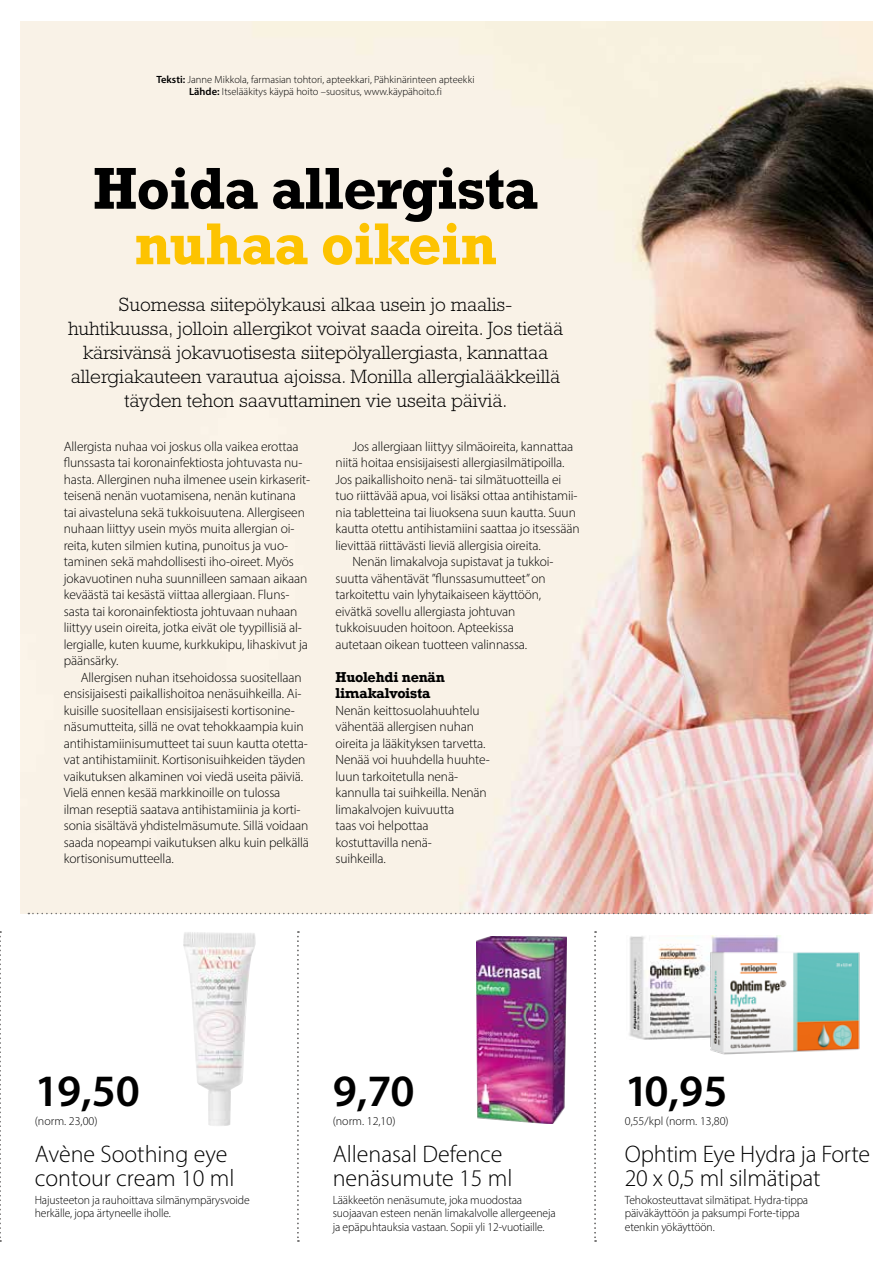
<style>
.page{position:relative;width:893px;height:1263px;background:#fff}
.page>*{position:absolute;margin:0;border:0;box-sizing:border-box;transform-origin:0 0}
.t1{font:700 60px "Rockwell Std";letter-spacing:-.02em;color:#000}
.t2{font:700 60px "Rockwell Std";letter-spacing:-.02em;color:#fdc300}
.t3{font:600 45px "Myriad Pro";letter-spacing:-.02em;color:#000}
.t4{font:300 24px/24px "Myriad Pro";color:#000}
.t5{font:300 19.5px/24px "Rockwell Std";color:#000;text-align:center}
.t6{font:300 13.5px/16.5px "Myriad Pro";letter-spacing:-.01em;color:#000}
.t7{font:700 13.5px/16.5px "Rockwell";letter-spacing:-.02em;color:#000}
.t8{font:300 12px/13.5px "Myriad Pro";letter-spacing:-.01em;color:#000}
.t9{font:300 10.5px/12px "Myriad Pro";color:#000;text-align:center}
.s1{font-weight:600}
</style>
<div class="page">
<img style="left:21px;top:21px;width:851px;height:892px">
<svg style="left:28px;top:913px;width:838px;height:1px"></svg>
<img style="left:476px;top:937px;width:91px;height:186px">
<img style="left:629px;top:936px;width:152px;height:104px">
<img style="left:705px;top:951px;width:155px;height:104px">
<img style="left:183px;top:932px;width:72px;height:194px">
<svg style="left:297px;top:931px;width:2px;height:311px"></svg>
<svg style="left:0;top:931px;width:1px;height:311px"></svg>
<svg style="left:594px;top:931px;width:2px;height:311px"></svg>
<p class="t9" style="left:157px;top:74px;width:319px"><span class="s1">Teksti:</span> Janne Mikkola, farmasian tohtori, apteekkari, Pähkinärinteen apteekki<br><span class="s1">Lähde:</span> Itselääkitys käypä hoito –suositus, www.käypähoito.fi</p>
<h1 class="t1" style="left:93px;top:153px;width:447px">Hoida allergista</h1>
<h1 class="t2" style="left:134px;top:209px;width:364px">nuhaa oikein</h1>
<p class="t5" style="left:68px;top:292px;width:496px">Suomessa siitepölykausi alkaa usein jo maalis&shy;huhtikuussa, jolloin allergikot voivat saada oireita. Jos tietää kärsivänsä jokavuotisesta siitepölyallergiasta, kannattaa allergiakauteen varautua ajoissa. Monilla allergialääkkeillä täyden tehon saavuttaminen vie useita päiviä.</p>
<p class="t6" style="left:64px;top:438px;width:248px">Allergista nuhaa voi joskus olla vaikea erottaa flunssasta tai koronainfektiosta johtuvasta nu&shy;hasta. Allerginen nuha ilmenee usein kirkaserit&shy;teisenä nenän vuotamisena, nenän kutinana tai aivasteluna sekä tukkoisuutena. Allergiseen nuhaan liittyy usein myös muita allergian oi&shy;reita, kuten silmien kutina, punoitus ja vuo&shy;taminen sekä mahdollisesti iho-oireet. Myös jokavuotinen nuha suunnilleen samaan aikaan keväästä tai kesästä viittaa allergiaan. Fluns&shy;sasta tai koronainfektiosta johtuvaan nuhaan liittyy usein oireita, jotka eivät ole tyypillisiä al&shy;lergialle, kuten kuume, kurkkukipu, lihaskivut ja päänsärky.</p>
<p class="t6" style="left:64px;top:669px;width:247px;text-indent:17px">Allergisen nuhan itsehoidossa suositellaan ensisijaisesti paikallishoitoa nenäsuihkeilla. Ai&shy;kuisille suositellaan ensisijaisesti kortisonine&shy;näsumutteita, sillä ne ovat tehokkaampia kuin antihistamiinisumutteet tai suun kautta otetta&shy;vat antihistamiinit. Kortisonisuihkeiden täyden vaikutuksen alkaminen voi viedä useita päiviä.<br>Vielä ennen kesää markkinoille on tulossa ilman reseptiä saatava antihistamiinia ja korti&shy;sonia sisältävä yhdistelmäsumute. Sillä voidaan saada nopeampi vaikutuksen alku kuin pelkällä kortisonisumutteella.</p>
<p class="t6" style="left:353px;top:438px;width:222px">Jos allergiaan liittyy silmäoireita, kannattaa</p>
<p class="t6" style="left:336px;top:454px;width:231px">niitä hoitaa ensisijaisesti allergiasilmätipoilla.</p>
<p class="t6" style="left:336px;top:471px;width:227px">Jos paikallishoito nenä- tai silmätuotteilla ei</p>
<p class="t6" style="left:336px;top:487px;width:243px">tuo riittävää apua, voi lisäksi ottaa antihistamii-</p>
<p class="t6" style="left:336px;top:504px;width:242px">nia tabletteina tai liuoksena suun kautta. Suun</p>
<p class="t6" style="left:336px;top:520px;width:246px">kautta otettu antihistamiini saattaa jo itsessään</p>
<p class="t6" style="left:336px;top:537px;width:207px">lievittää riittävästi lieviä allergisia oireita.</p>
<p class="t6" style="left:353px;top:553px;width:202px">Nenän limakalvoja supistavat ja tukkoi-</p>
<p class="t6" style="left:336px;top:570px;width:211px">suutta vähentävät ”flunssasumutteet” on</p>
<p class="t6" style="left:336px;top:586px;width:207px">tarkoitettu vain lyhytaikaiseen käyttöön,</p>
<p class="t6" style="left:336px;top:603px;width:181px">eivätkä sovellu allergiasta johtuvan</p>
<p class="t6" style="left:336px;top:619px;width:180px">tukkoisuuden hoitoon. Apteekissa</p>
<p class="t6" style="left:336px;top:636px;width:193px">autetaan oikean tuotteen valinnassa.</p>
<p class="t7" style="left:336px;top:668px;width:111px">Huolehdi nenän limakalvoista</p>
<p class="t6" style="left:336px;top:702px;width:156px">Nenän keittosuolahuuhtelu vähentää allergisen nuhan oireita ja lääkityksen tarvetta.<br>Nenää voi huuhdella huuhte&shy;luun tarkoitetulla nenä&shy;kannulla tai suihkeilla. Nenän limakalvojen kuivuutta<br>taas voi helpottaa kostuttavilla nenä-<br>suihkeilla.</p>
<h2 class="t3" style="left:35px;top:1062px;width:107px">19,50</h2>
<p class="t8" style="left:35px;top:1114px;width:64px">(norm. 23,00)</p>
<h3 class="t4" style="left:35px;top:1142px;width:201px">Avène Soothing eye contour cream 10 ml</h3>
<p class="t8" style="left:35px;top:1193px;width:217px">Hajusteeton ja rauhoittava silmänympärysvoide herkälle, jopa ärtyneelle iholle.</p>
<h2 class="t3" style="left:333px;top:1062px;width:84px">9,70</h2>
<p class="t8" style="left:333px;top:1114px;width:64px">(norm. 12,10)</p>
<h3 class="t4" style="left:333px;top:1142px;width:181px">Allenasal Defence nenäsumute 15 ml</h3>
<p class="t8" style="left:333px;top:1193px;width:225px">Lääkkeetön nenäsumute, joka muodostaa suojaavan esteen nenän limakalvolle allergeeneja ja epäpuhtauksia vastaan. Sopii yli 12-vuotiaille.</p>
<h2 class="t3" style="left:625px;top:1062px;width:104px">10,95</h2>
<p class="t8" style="left:625px;top:1114px;width:105px">0,55/kpl (norm. 13,80)</p>
<h3 class="t4" style="left:625px;top:1142px;width:247px">Ophtim Eye Hydra ja Forte<br>20 x 0,5 ml silmätipat</h3>
<p class="t8" style="left:625px;top:1193px;width:185px">Tehokosteuttavat silmätipat. Hydra-tippa päiväkäyttöön ja paksumpi Forte-tippa etenkin yökäyttöön.</p>
</div>
